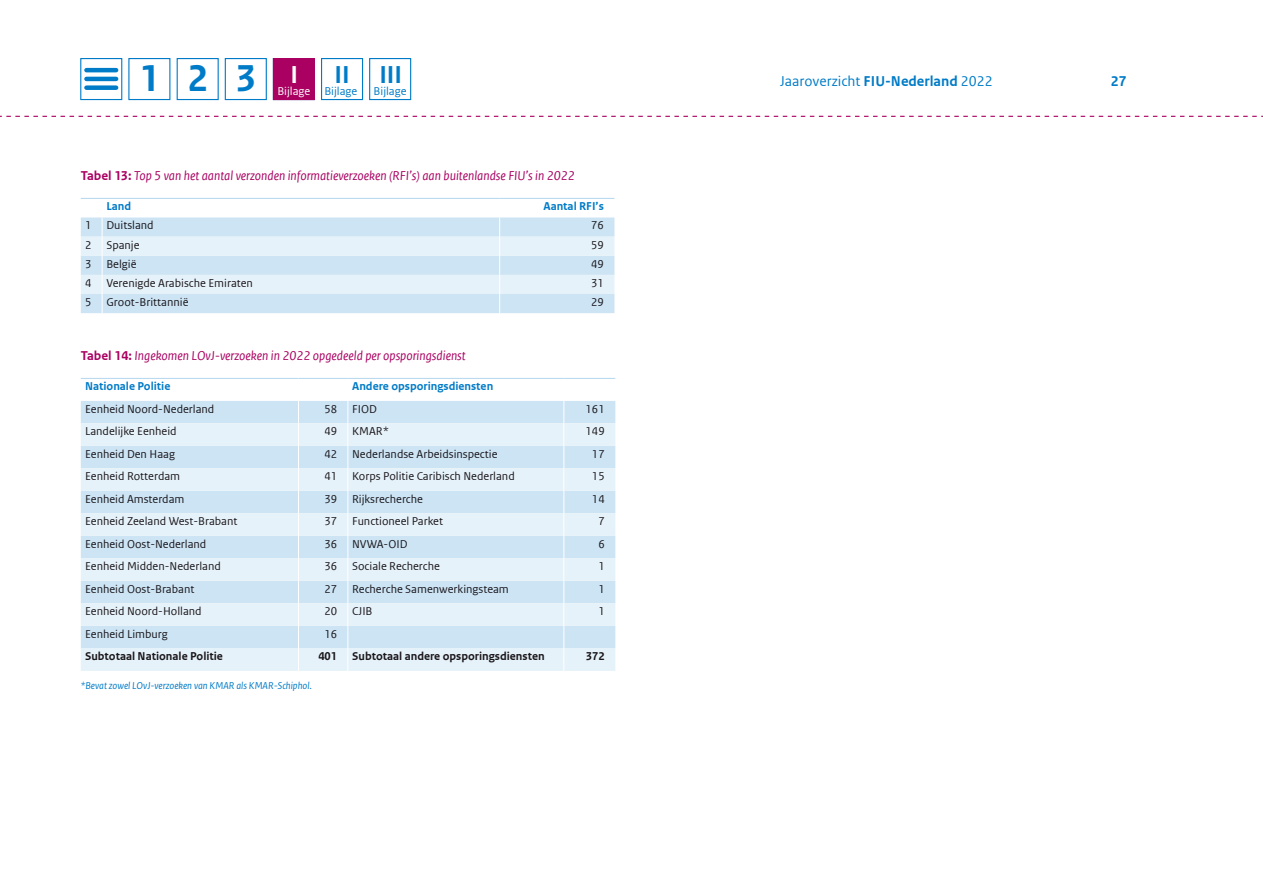
<style>
.page{position:relative;width:1263px;height:893px;background:#fff}
.page>*{position:absolute;margin:0;border:0;box-sizing:border-box;transform-origin:0 0}
.t1{font:700 39.45px "Rijksoverheid Sans Text";color:#007bc7}
.t2{font:700 25.8px "Rijksoverheid Sans Text";color:#007bc7}
.t3{font:700 25.8px "Rijksoverheid Sans Text";color:#fff}
.t4{font:15px "Rijksoverheid Sans Web Text";color:#007bc7}
.t5{font:700 15px "Rijksoverheid Sans Web Text";color:#007bc7}
.FIU_Tabel_titel{font:italic 13.5px "Rijksoverheid Sans Web Text";color:#a90061}
.FIU_Tabel_plat{font:12px "Rijksoverheid Sans Web Text";color:#1a171c}
.FIU_Tabel_plat-2{font:700 12px "Rijksoverheid Sans Web Text";color:#1a171c}
.FIU_Tabel_kop{font:700 12px "Rijksoverheid Sans Web Text";color:#007bc7}
.t6{font:12px "Rijksoverheid Sans Web Text";color:#007bc7}
.t7{font:12px "Rijksoverheid Sans Web Text";color:#fff}
.FIU_Tabel_onderschri{font:italic 10.5px "Rijksoverheid Sans Text";color:#007bc7}
.s1{font-weight:700}
.s2{font-weight:700;font-style:normal}
</style>
<div class="page">
<svg style="left:80px;top:58px;width:42px;height:42px"></svg>
<hr style="left:86px;top:68px;width:30px;height:4px;background:#007bc7">
<hr style="left:86px;top:77px;width:30px;height:4px;background:#007bc7">
<div style="left:86px;top:85px;width:30px;height:5px;background:#007bc7"></div>
<svg style="left:0;top:116px;width:1263px;height:1px"></svg>
<div style="left:128px;top:58px;width:42px;height:42px;background:#fff;border:1px solid #007bc7"></div>
<div style="left:225px;top:58px;width:42px;height:42px;background:#fff;border:1px solid #007bc7"></div>
<div style="left:177px;top:58px;width:42px;height:42px;background:#fff;border:1px solid #007bc7"></div>
<div style="left:321px;top:58px;width:42px;height:42px;background:#fff;border:1px solid #007bc7"></div>
<div style="left:369px;top:58px;width:42px;height:42px;background:#fff;border:1px solid #007bc7"></div>
<div style="left:273px;top:58px;width:42px;height:42px;background:#a90061"></div>
<svg style="left:81px;top:198px;width:533px;height:115px"></svg>
<svg style="left:81px;top:378px;width:534px;height:293px;background:#dcecf7"></svg>
<h1 class="t1" style="left:140px;top:56px;width:118px">123</h1>
<p class="t4" style="left:780px;top:72px;width:214px">Jaaroverzicht <span class="s1">FIU-Nederland</span> 2022</p>
<p class="t5" style="left:1111px;top:72px;width:17px">27</p>
<h2 class="t3" style="left:291px;top:60px;width:9px">I</h2>
<h2 class="t2" style="left:334px;top:60px;width:17px">II</h2>
<p class="t6" style="left:324px;top:84px;width:34px">Bijlage</p>
<h2 class="t2" style="left:379px;top:60px;width:24px">III</h2>
<p class="t7" style="left:277px;top:84px;width:34px">Bijlage</p>
<p class="t6" style="left:374px;top:84px;width:34px">Bijlage</p>
<p class="FIU_Tabel_titel" style="left:81px;top:168px;width:496px"><span class="s2">Tabel 13:</span> Top 5 van het aantal verzonden informatieverzoeken (RFI’s) aan buitenlandse FIU’s in 2022</p>
<p class="FIU_Tabel_kop" style="left:106px;top:200px;width:26px">Land</p>
<p class="FIU_Tabel_kop" style="left:543px;top:200px;width:62px">Aantal RFI’s</p>
<p class="FIU_Tabel_plat" style="left:85px;top:219px;width:8px">1</p>
<p class="FIU_Tabel_plat" style="left:106px;top:219px;width:49px">Duitsland</p>
<p class="FIU_Tabel_plat" style="left:591px;top:219px;width:14px">76</p>
<p class="FIU_Tabel_plat" style="left:85px;top:238px;width:8px">2</p>
<p class="FIU_Tabel_plat" style="left:106px;top:238px;width:35px">Spanje</p>
<p class="FIU_Tabel_plat" style="left:591px;top:238px;width:14px">59</p>
<p class="FIU_Tabel_plat" style="left:85px;top:257px;width:8px">3</p>
<p class="FIU_Tabel_plat" style="left:106px;top:257px;width:32px">België</p>
<p class="FIU_Tabel_plat" style="left:591px;top:257px;width:14px">49</p>
<p class="FIU_Tabel_plat" style="left:85px;top:276px;width:8px">4</p>
<p class="FIU_Tabel_plat" style="left:106px;top:276px;width:148px">Verenigde Arabische Emiraten</p>
<p class="FIU_Tabel_plat" style="left:591px;top:276px;width:14px">31</p>
<p class="FIU_Tabel_plat" style="left:85px;top:295px;width:8px">5</p>
<p class="FIU_Tabel_plat" style="left:106px;top:295px;width:84px">Groot-Brittannië</p>
<p class="FIU_Tabel_plat" style="left:591px;top:295px;width:14px">29</p>
<p class="FIU_Tabel_titel" style="left:81px;top:348px;width:386px"><span class="s2">Tabel 14:</span> Ingekomen LOvJ-verzoeken in 2022 opgedeeld per opsporingsdienst</p>
<p class="FIU_Tabel_kop" style="left:85px;top:380px;width:87px">Nationale Politie</p>
<p class="FIU_Tabel_kop" style="left:352px;top:380px;width:143px">Andere opsporingsdiensten</p>
<p class="FIU_Tabel_plat" style="left:85px;top:402px;width:131px">Eenheid Noord-Nederland</p>
<p class="FIU_Tabel_plat" style="left:324px;top:402px;width:14px">58</p>
<p class="FIU_Tabel_plat" style="left:352px;top:402px;width:26px">FIOD</p>
<p class="FIU_Tabel_plat" style="left:586px;top:402px;width:21px">161</p>
<p class="FIU_Tabel_plat" style="left:85px;top:425px;width:93px">Landelijke Eenheid</p>
<p class="FIU_Tabel_plat" style="left:324px;top:425px;width:14px">49</p>
<p class="FIU_Tabel_plat" style="left:352px;top:425px;width:38px">KMAR*</p>
<p class="FIU_Tabel_plat" style="left:586px;top:425px;width:21px">149</p>
<p class="FIU_Tabel_plat" style="left:85px;top:447px;width:91px">Eenheid Den Haag</p>
<p class="FIU_Tabel_plat" style="left:324px;top:447px;width:14px">42</p>
<p class="FIU_Tabel_plat" style="left:352px;top:447px;width:147px">Nederlandse Arbeidsinspectie</p>
<p class="FIU_Tabel_plat" style="left:592px;top:447px;width:14px">17</p>
<p class="FIU_Tabel_plat" style="left:85px;top:470px;width:97px">Eenheid Rotterdam</p>
<p class="FIU_Tabel_plat" style="left:324px;top:470px;width:14px">41</p>
<p class="FIU_Tabel_plat" style="left:352px;top:470px;width:164px">Korps Politie Caribisch Nederland</p>
<p class="FIU_Tabel_plat" style="left:592px;top:470px;width:14px">15</p>
<p class="FIU_Tabel_plat" style="left:85px;top:492px;width:101px">Eenheid Amsterdam</p>
<p class="FIU_Tabel_plat" style="left:324px;top:492px;width:14px">39</p>
<p class="FIU_Tabel_plat" style="left:352px;top:492px;width:72px">Rijksrecherche</p>
<p class="FIU_Tabel_plat" style="left:592px;top:492px;width:14px">14</p>
<p class="FIU_Tabel_plat" style="left:85px;top:515px;width:154px">Eenheid Zeeland West-Brabant</p>
<p class="FIU_Tabel_plat" style="left:324px;top:515px;width:14px">37</p>
<p class="FIU_Tabel_plat" style="left:352px;top:515px;width:92px">Functioneel Parket</p>
<p class="FIU_Tabel_plat" style="left:598px;top:515px;width:8px">7</p>
<p class="FIU_Tabel_plat" style="left:85px;top:537px;width:123px">Eenheid Oost-Nederland</p>
<p class="FIU_Tabel_plat" style="left:324px;top:537px;width:14px">36</p>
<p class="FIU_Tabel_plat" style="left:352px;top:537px;width:57px">NVWA-OID</p>
<p class="FIU_Tabel_plat" style="left:598px;top:537px;width:8px">6</p>
<p class="FIU_Tabel_plat" style="left:85px;top:560px;width:137px">Eenheid Midden-Nederland</p>
<p class="FIU_Tabel_plat" style="left:324px;top:560px;width:14px">36</p>
<p class="FIU_Tabel_plat" style="left:352px;top:560px;width:89px">Sociale Recherche</p>
<p class="FIU_Tabel_plat" style="left:598px;top:560px;width:8px">1</p>
<p class="FIU_Tabel_plat" style="left:85px;top:582px;width:111px">Eenheid Oost-Brabant</p>
<p class="FIU_Tabel_plat" style="left:324px;top:582px;width:14px">27</p>
<p class="FIU_Tabel_plat" style="left:352px;top:582px;width:158px">Recherche Samenwerkingsteam</p>
<p class="FIU_Tabel_plat" style="left:598px;top:582px;width:8px">1</p>
<p class="FIU_Tabel_plat" style="left:85px;top:605px;width:118px">Eenheid Noord-Holland</p>
<p class="FIU_Tabel_plat" style="left:324px;top:605px;width:14px">20</p>
<p class="FIU_Tabel_plat" style="left:352px;top:605px;width:22px">CJIB</p>
<p class="FIU_Tabel_plat" style="left:598px;top:605px;width:8px">1</p>
<p class="FIU_Tabel_plat" style="left:85px;top:627px;width:84px">Eenheid Limburg</p>
<p class="FIU_Tabel_plat" style="left:324px;top:627px;width:14px">16</p>
<p class="FIU_Tabel_plat-2" style="left:85px;top:650px;width:139px">Subtotaal Nationale Politie</p>
<p class="FIU_Tabel_plat-2" style="left:318px;top:650px;width:20px">401</p>
<p class="FIU_Tabel_plat-2" style="left:352px;top:650px;width:194px">Subtotaal andere opsporingsdiensten</p>
<p class="FIU_Tabel_plat-2" style="left:586px;top:650px;width:20px">372</p>
<p class="FIU_Tabel_onderschri" style="left:81px;top:679px;width:233px">*Bevat zowel LOvJ-verzoeken van KMAR als KMAR-Schiphol.</p>
</div>
